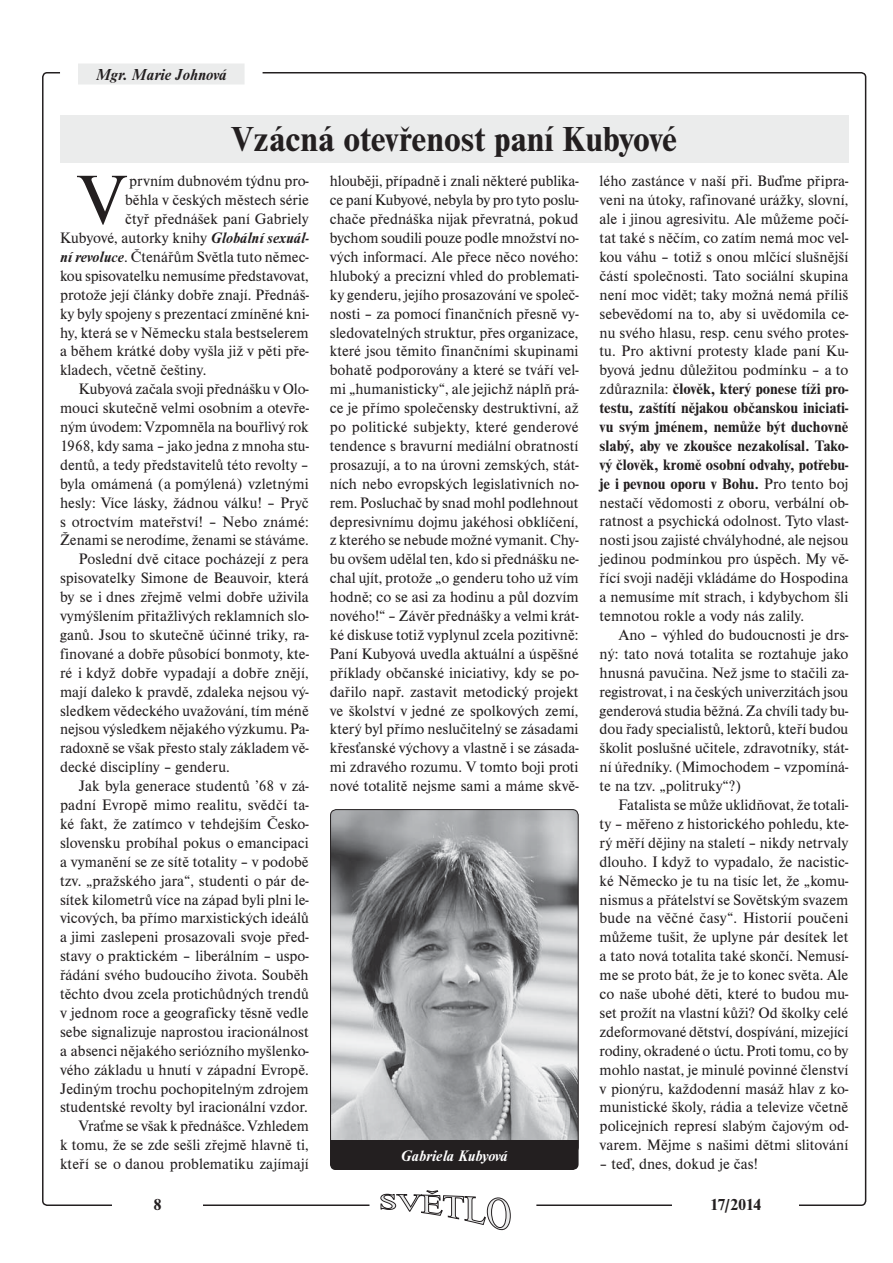
<style>
.page{position:relative;width:893px;height:1263px;background:#fff}
.page>*{position:absolute;margin:0;border:0;box-sizing:border-box;transform-origin:0 0}
.t1{font:72.45px "Nimbus Rom DEE";color:#231f20}
.t2{font:700 36px "Nimbus Rom DEE";color:#231f20}
.t3{font:italic 700 16.5px "Nimbus Rom DEE";color:#231f20}
.t4{font:700 16.5px "Nimbus Rom DEE";letter-spacing:-.05em;color:#231f20}
.t5{font:15.75px/18.9px "Nimbus Rom DEE";color:#231f20;text-align:justify}
.t6{font:italic 700 15.75px "Nimbus Rom DEE";color:#fff}
.s1{font-weight:700;font-style:italic}
.s2{font-weight:700}
</style>
<div class="page">
<svg style="left:380px;top:1190px;width:131px;height:41px"></svg>
<div style="left:78px;top:64px;width:166px;height:21px;background:#ebecec"></div>
<div style="left:60px;top:115px;width:788px;height:48px;background:#ebecec"></div>
<img style="left:331px;top:810px;width:247px;height:331px">
<div style="left:330px;top:809px;width:248px;height:344px;border:1px solid #231f20;border-radius:6px"></div>
<div style="left:330px;top:1141px;width:248px;height:29px;background:#231f20"></div>
<p class="t3" style="left:96px;top:68px;width:132px">Mgr. Marie Johnová</p>
<h2 class="t2" style="left:231px;top:125px;width:447px">Vzácná otevřenost paní Kubyové</h2>
<h1 class="t1" style="left:79px;top:171px;width:48px">V</h1>
<p class="t5" style="left:129px;top:173px;width:181px">prvním dubnovém týdnu pro-</p>
<p class="t5" style="left:125px;top:192px;width:185px">běhla v českých městech série</p>
<p class="t5" style="left:125px;top:211px;width:185px">čtyř přednášek paní Gabriely</p>
<p class="t5" style="left:60px;top:230px;width:250px">Kubyové, autorky knihy <span class="s1">Globální sexuál-</span></p>
<p class="t5" style="left:60px;top:249px;width:250px"><span class="s1">ní revoluce</span>. Čtenářům Světla tuto němec-</p>
<p class="t5" style="left:60px;top:267px;width:250px">kou spisovatelku nemusíme představovat,</p>
<p class="t5" style="left:60px;top:286px;width:250px">protože její články dobře znají. Přednáš-</p>
<p class="t5" style="left:60px;top:305px;width:250px">ky byly spojeny s prezentací zmíněné kni-</p>
<p class="t5" style="left:60px;top:324px;width:250px">hy, která se v Německu stala bestselerem</p>
<p class="t5" style="left:60px;top:343px;width:250px">a během krátké doby vyšla již v pěti pře-</p>
<p class="t5" style="left:60px;top:362px;width:148px">kladech, včetně češtiny.</p>
<p class="t5" style="left:79px;top:381px;width:231px">Kubyová začala svoji přednášku v Olo-</p>
<p class="t5" style="left:60px;top:400px;width:250px">mouci skutečně velmi osobním a otevře-</p>
<p class="t5" style="left:60px;top:419px;width:250px">ným úvodem: Vzpomněla na bouřlivý rok</p>
<p class="t5" style="left:60px;top:438px;width:250px">1968, kdy sama – jako jedna z mnoha stu-</p>
<p class="t5" style="left:60px;top:456px;width:250px">dentů, a tedy představitelů této revolty –</p>
<p class="t5" style="left:60px;top:475px;width:250px">byla omámená (a pomýlená) vzletnými</p>
<p class="t5" style="left:60px;top:494px;width:250px">hesly: Více lásky, žádnou válku! – Pryč</p>
<p class="t5" style="left:60px;top:513px;width:250px">s otroctvím mateřství! – Nebo známé:</p>
<p class="t5" style="left:60px;top:532px;width:250px">Ženami se nerodíme, ženami se stáváme.</p>
<p class="t5" style="left:79px;top:551px;width:231px">Poslední dvě citace pocházejí z pera</p>
<p class="t5" style="left:60px;top:570px;width:250px">spisovatelky Simone de Beauvoir, která</p>
<p class="t5" style="left:60px;top:589px;width:250px">by se i dnes zřejmě velmi dobře uživila</p>
<p class="t5" style="left:60px;top:608px;width:250px">vymýšlením přitažlivých reklamních slo-</p>
<p class="t5" style="left:60px;top:627px;width:250px">ganů. Jsou to skutečně účinné triky, ra-</p>
<p class="t5" style="left:60px;top:645px;width:250px">finované a dobře působící bonmoty, kte-</p>
<p class="t5" style="left:60px;top:664px;width:250px">ré i když dobře vypadají a dobře znějí,</p>
<p class="t5" style="left:60px;top:683px;width:250px">mají daleko k pravdě, zdaleka nejsou vý-</p>
<p class="t5" style="left:60px;top:702px;width:250px">sledkem vědeckého uvažování, tím méně</p>
<p class="t5" style="left:60px;top:721px;width:250px">nejsou výsledkem nějakého výzkumu. Pa-</p>
<p class="t5" style="left:60px;top:740px;width:250px">radoxně se však přesto staly základem vě-</p>
<p class="t5" style="left:60px;top:759px;width:171px">decké disciplíny – genderu.</p>
<p class="t5" style="left:79px;top:778px;width:231px">Jak byla generace studentů ’68 v zá-</p>
<p class="t5" style="left:60px;top:797px;width:250px">padní Evropě mimo realitu, svědčí ta-</p>
<p class="t5" style="left:60px;top:816px;width:250px">ké fakt, že zatímco v tehdejším Česko-</p>
<p class="t5" style="left:60px;top:834px;width:250px">slovensku probíhal pokus o emancipaci</p>
<p class="t5" style="left:60px;top:853px;width:250px">a vymanění se ze sítě totality – v podobě</p>
<p class="t5" style="left:60px;top:872px;width:250px">tzv. „pražského jara“, studenti o pár de-</p>
<p class="t5" style="left:60px;top:891px;width:250px">sítek kilometrů více na západ byli plni le-</p>
<p class="t5" style="left:60px;top:910px;width:250px">vicových, ba přímo marxistických ideálů</p>
<p class="t5" style="left:60px;top:929px;width:250px">a jimi zaslepeni prosazovali svoje před-</p>
<p class="t5" style="left:60px;top:948px;width:250px">stavy o praktickém – liberálním – uspo-</p>
<p class="t5" style="left:60px;top:967px;width:250px">řádání svého budoucího života. Souběh</p>
<p class="t5" style="left:60px;top:986px;width:250px">těchto dvou zcela protichůdných trendů</p>
<p class="t5" style="left:60px;top:1005px;width:250px">v jednom roce a geograficky těsně vedle</p>
<p class="t5" style="left:60px;top:1023px;width:250px">sebe signalizuje naprostou iracionálnost</p>
<p class="t5" style="left:60px;top:1042px;width:250px">a absenci nějakého seriózního myšlenko-</p>
<p class="t5" style="left:60px;top:1061px;width:250px">vého základu u hnutí v západní Evropě.</p>
<p class="t5" style="left:60px;top:1080px;width:250px">Jediným trochu pochopitelným zdrojem</p>
<p class="t5" style="left:60px;top:1099px;width:249px">studentské revolty byl iracionální vzdor.</p>
<p class="t5" style="left:79px;top:1118px;width:231px">Vraťme se však k přednášce. Vzhledem</p>
<p class="t5" style="left:60px;top:1137px;width:250px">k tomu, že se zde sešli zřejmě hlavně ti,</p>
<p class="t5" style="left:60px;top:1156px;width:250px">kteří se o danou problematiku zajímají</p>
<p class="t5" style="left:330px;top:173px;width:250px">hlouběji, případně i znali některé publika&shy;ce paní Kubyové, nebyla by pro tyto poslu&shy;chače přednáška nijak převratná, pokud bychom soudili pouze podle množství no&shy;vých informací. Ale přece něco nového: hluboký a precizní vhled do problemati&shy;ky genderu, jejího prosazování ve společ&shy;nosti – za pomocí finančních přesně vy&shy;sledovatelných struktur, přes organizace, které jsou těmito finančními skupinami bohatě podporovány a které se tváří vel&shy;mi „humanisticky“, ale jejichž náplň prá&shy;ce je přímo společensky destruktivní, až po politické subjekty, které genderové tendence s bravurní mediální obratností prosazují, a to na úrovni zemských, stát&shy;ních nebo evropských legislativních no&shy;rem. Posluchač by snad mohl podlehnout depresivnímu dojmu jakéhosi obklíčení, z kterého se nebude možné vymanit. Chy&shy;bu ovšem udělal ten, kdo si přednášku ne&shy;chal ujít, protože „o genderu toho už vím hodně; co se asi za hodinu a půl dozvím nového!“ – Závěr přednášky a velmi krát&shy;ké diskuse totiž vyplynul zcela pozitivně:<br>Paní Kubyová uvedla aktuální a úspěšné příklady občanské iniciativy, kdy se po&shy;dařilo např. zastavit metodický projekt ve školství v jedné ze spolkových zemí, který byl přímo neslučitelný se zásadami křesťanské výchovy a vlastně i se zásada&shy;mi zdravého rozumu. V tomto boji proti nové totalitě nejsme sami a máme skvě-</p>
<p class="t5" style="left:599px;top:173px;width:250px">lého zastánce v naší při. Buďme připra&shy;veni na útoky, rafinované urážky, slovní, ale i jinou agresivitu. Ale můžeme počí&shy;tat také s něčím, co zatím nemá moc vel&shy;kou váhu – totiž s onou mlčící slušnější částí společnosti. Tato sociální skupina není moc vidět; taky možná nemá příliš sebevědomí na to, aby si uvědomila ce&shy;nu svého hlasu, resp. cenu svého protes&shy;tu. Pro aktivní protesty klade paní Ku&shy;byová jednu důležitou podmínku – a to zdůraznila: <span class="s2">člověk, který ponese tíži pro&shy;testu, zaštítí nějakou občanskou iniciati&shy;vu svým jménem, nemůže být duchovně slabý, aby ve zkoušce nezakolísal. Tako&shy;vý člověk, kromě osobní odvahy, potřebu&shy;je i pevnou oporu v Bohu.</span> Pro tento boj nestačí vědomosti z oboru, verbální ob&shy;ratnost a psychická odolnost. Tyto vlast&shy;nosti jsou zajisté chvályhodné, ale nejsou jedinou podmínkou pro úspěch. My vě&shy;řící svoji naději vkládáme do Hospodina a nemusíme mít strach, i kdybychom šli temnotou rokle a vody nás zalily.</p>
<p class="t5" style="left:599px;top:627px;width:250px;text-indent:19px">Ano – výhled do budoucnosti je drs&shy;ný: tato nová totalita se roztahuje jako hnusná pavučina. Než jsme to stačili za&shy;registrovat, i na českých univerzitách jsou genderová studia běžná. Za chvíli tady bu&shy;dou řady specialistů, lektorů, kteří budou školit poslušné učitele, zdravotníky, stát&shy;ní úředníky. (Mimochodem – vzpomíná&shy;te na tzv. „politruky“?)</p>
<p class="t5" style="left:599px;top:797px;width:250px;text-indent:19px">Fatalista se může uklidňovat, že totali&shy;ty – měřeno z historického pohledu, kte&shy;rý měří dějiny na staletí – nikdy netrvaly dlouho. I když to vypadalo, že nacistic&shy;ké Německo je tu na tisíc let, že „komu&shy;nismus a přátelství se Sovětským svazem bude na věčné časy“. Historií poučeni můžeme tušit, že uplyne pár desítek let a tato nová totalita také skončí. Nemusí&shy;me se proto bát, že je to konec světa. Ale co naše ubohé děti, které to budou mu&shy;set prožít na vlastní kůži? Od školky celé zdeformované dětství, dospívání, mizející rodiny, okradené o úctu. Proti tomu, co by mohlo nastat, je minulé povinné členství v pionýru, každodenní masáž hlav z ko&shy;munistické školy, rádia a televize včetně policejních represí slabým čajovým od&shy;varem. Mějme s našimi dětmi slitování</p>
<p class="t5" style="left:599px;top:1156px;width:160px">– teď, dnes, dokud je čas!</p>
<p class="t6" style="left:400px;top:1149px;width:108px">Gabriela Kubyová</p>
<p class="t4" style="left:153px;top:1198px;width:10px">8</p>
<p class="t4" style="left:710px;top:1198px;width:53px">17/2014</p>
</div>
